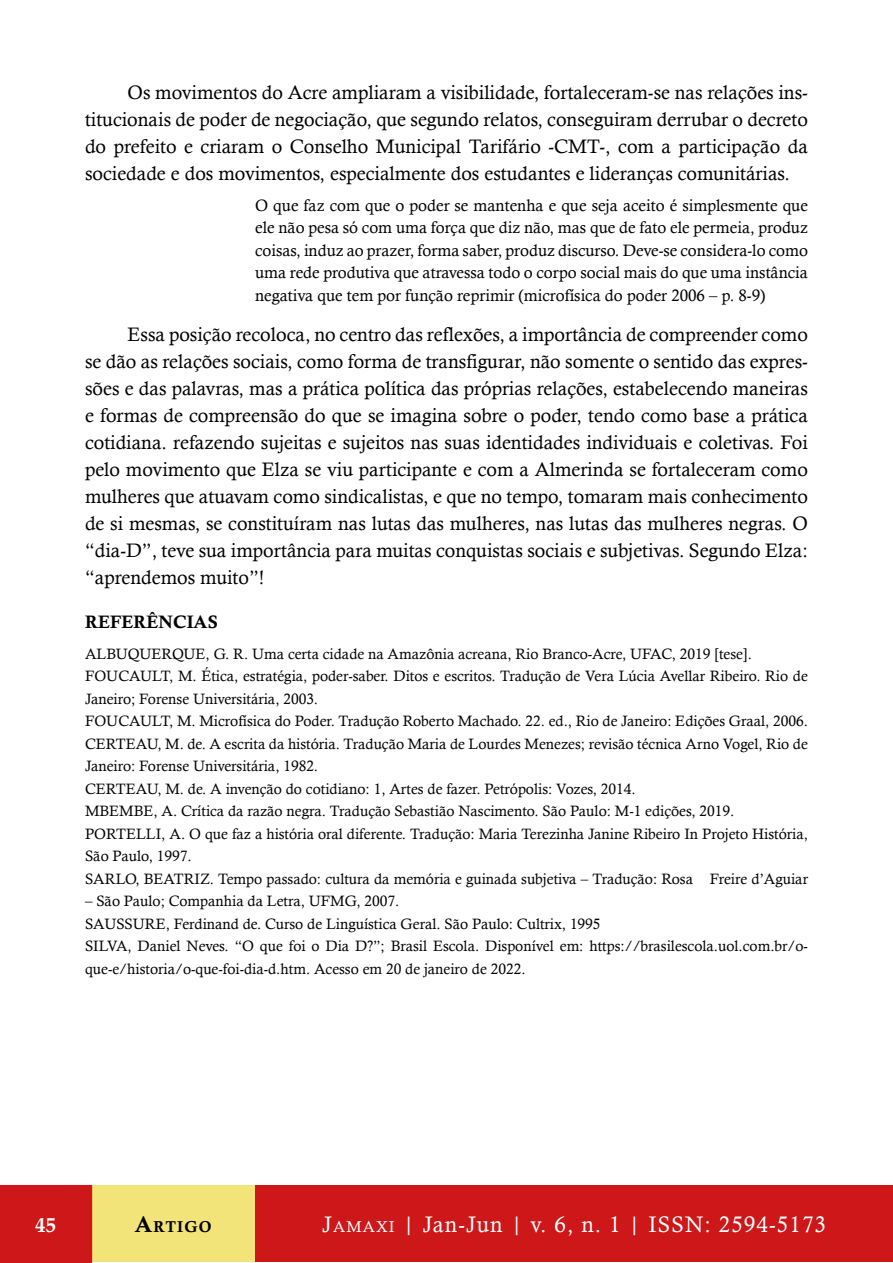
<style>
.page{position:relative;width:893px;height:1263px;background:#fff}
.page>*{position:absolute;margin:0;border:0;box-sizing:border-box;transform-origin:0 0}
.t1{font:22.5px "Calisto";letter-spacing:.05em;color:#fff}
.t2{font:700 21px "Palatino Linotype";color:#fff}
.t3{font:19.5px/27px "Calisto";color:#000;text-align:justify}
.t4{font:18px "Calis MT Bol";color:#000}
.t5{font:16.5px/22.5px "Calisto";color:#000;text-align:justify}
.t6{font:15.75px "Calis MT Bol";letter-spacing:.07em;color:#000}
.t7{font:15px/22.5px "Calisto";color:#000}
.s1{font-size:22.5px}
.s2{font-style:inherit}
.s3{font-size:15.75px}
</style>
<div class="page">
<div style="left:255px;top:1186px;width:638px;height:76px;background:#cd1719"></div>
<div style="left:91px;top:1186px;width:164px;height:76px;background:#f2e478"></div>
<div style="left:0;top:1186px;width:91px;height:76px;background:#cd1719"></div>
<div style="left:0;top:1185px;width:92px;height:78px;border:2px solid #cd1719"></div>
<p class="t3" style="left:85px;top:79px;width:724px;text-indent:43px">Os movimentos do Acre ampliaram a visibilidade, fortaleceram-se nas relações ins&shy;titucionais de poder de negociação, que segundo relatos, conseguiram derrubar o decreto do prefeito e criaram o Conselho Municipal Tarifário -CMT-, com a participação da sociedade e dos movimentos, especialmente dos estudantes e lideranças comunitárias.</p>
<p class="t5" style="left:255px;top:194px;width:554px">O que faz com que o poder se mantenha e que seja aceito é simplesmente que ele não pesa só com uma força que diz não, mas que de fato ele permeia, produz coisas, induz ao prazer, forma saber, produz discurso. Deve-se considera-lo como uma rede produtiva que atravessa todo o corpo social mais do que uma instância negativa que tem por função reprimir (microfísica do poder 2006 – p. 8-9)</p>
<p class="t3" style="left:85px;top:320px;width:724px;text-indent:43px">Essa posição recoloca, no centro das reflexões, a importância de compreender como se dão as relações sociais, como forma de transfigurar, não somente o sentido das expres&shy;sões e das palavras, mas a prática política das próprias relações, estabelecendo maneiras e formas de compreensão do que se imagina sobre o poder, tendo como base a prática cotidiana. refazendo sujeitas e sujeitos nas suas identidades individuais e coletivas. Foi pelo movimento que Elza se viu participante e com a Almerinda se fortaleceram como mulheres que atuavam como sindicalistas, e que no tempo, tomaram mais conhecimento de si mesmas, se constituíram nas lutas das mulheres, nas lutas das mulheres negras. O “dia-D”, teve sua importância para muitas conquistas sociais e subjetivas. Segundo Elza: “aprendemos muito”!</p>
<p class="t4" style="left:85px;top:611px;width:134px">REFERÊNCIAS</p>
<p class="t7" style="left:85px;top:642px;width:724px">ALBUQUERQUE, G. R. Uma certa cidade na Amazônia acreana, Rio Branco-Acre, UFAC, 2019 [tese].<br>FOUCAULT, M. Ética, estratégia, poder-saber. Ditos e escritos. Tradução de Vera Lúcia Avellar Ribeiro. Rio de Janeiro; Forense Universitária, 2003.<br>FOUCAULT, M. Microfísica do Poder. Tradução Roberto Machado. 22. ed., Rio de Janeiro: Edições Graal, 2006.<br>CERTEAU, M. de. A escrita da história. Tradução Maria de Lourdes Menezes; revisão técnica Arno Vogel, Rio de Janeiro: Forense Universitária, 1982.<br>CERTEAU, M. de. A invenção do cotidiano: 1, Artes de fazer. Petrópolis: Vozes, 2014.<br>MBEMBE, A. Crítica da razão negra. Tradução Sebastião Nascimento. São Paulo: M-1 edições, 2019.<br>PORTELLI, A. O que faz a história oral diferente. Tradução: Maria Terezinha Janine Ribeiro In Projeto História, São Paulo, 1997.<br>SARLO, BEATRIZ. Tempo passado: cultura da memória e guinada subjetiva – Tradução: Rosa Freire d’Aguiar</p>
<p class="t7" style="left:85px;top:889px;width:724px">– São Paulo; Companhia da Letra, UFMG, 2007.<br>SAUSSURE, Ferdinand de. Curso de Linguística Geral. São Paulo: Cultrix, 1995<br>SILVA, Daniel Neves. “O que foi o Dia D?”; Brasil Escola. Disponível em: https://brasilescola.uol.com.br/o&shy;que-e/historia/o-que-foi-dia-d.htm. Acesso em 20 de janeiro de 2022.</p>
<h2 class="t2" style="left:35px;top:1209px;width:23px">45</h2>
<p class="t6" style="left:135px;top:1217px;width:78px"><span class="s1">A</span>rtigo</p>
<h1 class="t1" style="left:322px;top:1211px;width:505px"><span class="s2">J</span><span class="s3">AMAXI</span> | Jan-Jun | v. 6, n. 1 | ISSN: 2594-5173</h1>
</div>
